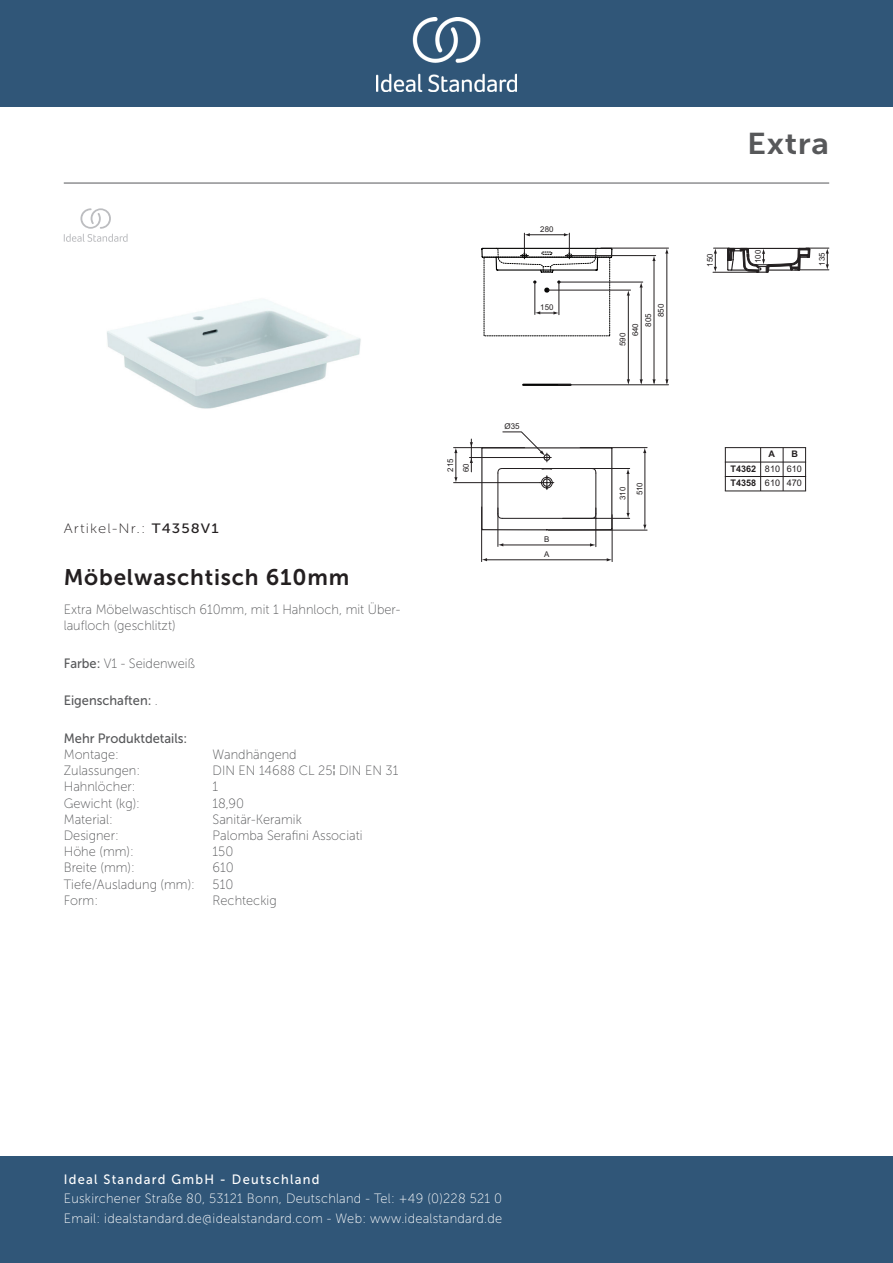
<style>
.page{position:relative;width:893px;height:1263px;background:#fff}
.page>*{position:absolute;margin:0;border:0;box-sizing:border-box;transform-origin:0 0}
._001_Produkttyp{font:30px "Museo Sans 700";letter-spacing:.02em;color:#57585a;scale:1.1 1}
.t1{font:22.5px "Museo Sans 700";letter-spacing:.035em;color:#231f20}
.t2{font:13.5px/19.5px "Museo Sans 100";letter-spacing:.02em;color:#fff;scale:.95 1}
.Marketing_Descriptio{font:13.5px/16.2px "Museo Sans 100";color:#57585a;scale:.95 1}
.Features{font:13.5px "Museo Sans 500";color:#57585a;scale:.95 1}
.Accreditations{font:13.5px "Museo Sans 100";color:#57585a;scale:.95 1}
.Designer{font:13.5px "Museo Sans 100";color:#57585a;scale:.95 1}
.t3{font:13.5px "Museo Sans 500";letter-spacing:.1em;color:#fff;scale:.95 1}
.Material{font:13.5px "Museo Sans 100";color:#57585a;scale:.95 1}
.Depth__mm{font:13.5px "Museo Sans 100";color:#57585a;scale:.95 1}
.t4{font:13.5px "Museo Sans 100";letter-spacing:.075em;color:#231f20;scale:1.1 1}
.Colour{font:13.5px "Museo Sans 100";color:#57585a;scale:.95 1}
.Mounting{font:13.5px "Museo Sans 100";color:#57585a;scale:.95 1}
.Net_Weight__kg{font:13.5px "Museo Sans 100";color:#57585a;scale:.95 1}
.Shape{font:13.5px "Museo Sans 100";color:#57585a;scale:.95 1}
.Width__mm{font:13.5px "Museo Sans 100";color:#57585a;scale:.95 1}
.Tap_Holes{font:13.5px "Museo Sans 100";color:#57585a;scale:.95 1}
.Height__mm{font:13.5px "Museo Sans 100";color:#57585a;scale:.95 1}
.t5{font:9px/14.4px "Arial";color:#231f20}
.t6{font:700 9px/14.4px "Arial";color:#231f20}
.t7{font:7.95px/15.5px "Arial";color:#231f20}
.s1{font-family:"Museo Sans 500"}
.s2{font-family:"Museo Sans 100"}
</style>
<div class="page">
<div style="left:0;top:1157px;width:893px;height:106px;background:#305678"></div>
<div style="left:0;top:0;width:893px;height:107px;background:#305678"></div>
<img style="left:376px;top:18px;width:141px;height:73px">
<hr style="left:64px;top:183px;width:765px;height:1px;background:#57585a">
<img style="left:107px;top:299px;width:254px;height:110px">
<hr style="left:498px;top:508px;width:1px;height:38px;background:#231f20">
<hr style="left:596px;top:508px;width:1px;height:39px;background:#231f20">
<hr style="left:454px;top:482px;width:86px;height:1px;background:#231f20">
<svg style="left:454px;top:448px;width:4px;height:35px"></svg>
<hr style="left:469px;top:457px;width:74px;height:1px;background:#231f20">
<hr style="left:471px;top:439px;width:1px;height:33px;background:#231f20">
<hr style="left:502px;top:545px;width:89px;height:1px;background:#231f20">
<svg style="left:590px;top:543px;width:6px;height:3px"></svg>
<svg style="left:498px;top:543px;width:5px;height:3px"></svg>
<hr style="left:601px;top:248px;width:67px;height:1px;background:#231f20">
<hr style="left:558px;top:384px;width:110px;height:1px;background:#231f20">
<hr style="left:486px;top:559px;width:122px;height:1px;background:#231f20">
<svg style="left:607px;top:558px;width:5px;height:3px"></svg>
<svg style="left:482px;top:558px;width:5px;height:3px"></svg>
<hr style="left:612px;top:515px;width:1px;height:47px;background:#231f20">
<hr style="left:713px;top:272px;width:45px;height:1px;background:#231f20">
<svg style="left:714px;top:247px;width:115px;height:26px"></svg>
<hr style="left:454px;top:447px;width:71px;height:1px;background:#231f20">
<hr style="left:481px;top:507px;width:1px;height:55px;background:#231f20">
<svg style="left:480px;top:233px;width:176px;height:298px"></svg>
<hr style="left:667px;top:252px;width:1px;height:131px;background:#231f20">
<svg style="left:665px;top:379px;width:3px;height:6px"></svg>
<svg style="left:665px;top:248px;width:3px;height:6px"></svg>
<hr style="left:725px;top:462px;width:81px;height:1px;background:#231f20">
<hr style="left:725px;top:476px;width:81px;height:1px;background:#231f20">
<hr style="left:725px;top:491px;width:81px;height:1px;background:#231f20">
<hr style="left:725px;top:447px;width:81px;height:1px;background:#231f20">
<hr style="left:760px;top:448px;width:1px;height:43px;background:#231f20">
<hr style="left:725px;top:448px;width:1px;height:43px;background:#231f20">
<hr style="left:783px;top:448px;width:1px;height:43px;background:#231f20">
<hr style="left:805px;top:448px;width:1px;height:43px;background:#231f20">
<svg style="left:64px;top:208px;width:64px;height:34px"></svg>
<p class="t4" style="left:64px;top:521px;width:142px">Artikel-Nr.: <span class="s1">T4358V1</span></p>
<p class="t1" style="left:64px;top:565px;width:287px">Möbelwaschtisch 610mm</p>
<p class="Marketing_Descriptio" style="left:64px;top:602px;width:356px">Extra Möbelwaschtisch 610mm, mit 1 Hahnloch, mit Über&shy;laufloch (geschlitzt)</p>
<p class="Colour" style="left:64px;top:656px;width:140px"><span class="s1">Farbe:</span> V1 - Seidenweiß</p>
<p class="Features" style="left:64px;top:693px;width:101px">Eigenschaften: <span class="s2">.</span></p>
<p class="Features" style="left:64px;top:731px;width:132px">Mehr Produktdetails:</p>
<p class="Mounting" style="left:64px;top:747px;width:60px">Montage:</p>
<p class="Mounting" style="left:213px;top:747px;width:90px">Wandhängend</p>
<p class="Accreditations" style="left:64px;top:763px;width:82px">Zulassungen:</p>
<p class="Accreditations" style="left:213px;top:763px;width:197px">DIN EN 14688 CL 25¦DIN EN 31</p>
<p class="Tap_Holes" style="left:64px;top:779px;width:77px">Hahnlöcher:</p>
<p class="Tap_Holes" style="left:213px;top:779px;width:7px">1</p>
<p class="Net_Weight__kg" style="left:64px;top:796px;width:82px">Gewicht (kg):</p>
<p class="Net_Weight__kg" style="left:213px;top:796px;width:35px">18,90</p>
<p class="Material" style="left:64px;top:812px;width:53px">Material:</p>
<p class="Material" style="left:213px;top:812px;width:95px">Sanitär-Keramik</p>
<p class="Designer" style="left:64px;top:828px;width:59px">Designer:</p>
<p class="Designer" style="left:213px;top:828px;width:159px">Palomba Serafini Associati</p>
<p class="Height__mm" style="left:64px;top:844px;width:75px">Höhe (mm):</p>
<p class="Height__mm" style="left:213px;top:844px;width:23px">150</p>
<p class="Width__mm" style="left:64px;top:860px;width:76px">Breite (mm):</p>
<p class="Width__mm" style="left:213px;top:860px;width:24px">610</p>
<p class="Depth__mm" style="left:64px;top:877px;width:140px">Tiefe/Ausladung (mm):</p>
<p class="Depth__mm" style="left:213px;top:877px;width:23px">510</p>
<p class="Shape" style="left:64px;top:893px;width:38px">Form:</p>
<p class="Shape" style="left:213px;top:893px;width:69px">Rechteckig</p>
<p class="t7" style="left:540px;top:222px;width:15px">280</p>
<p class="t7" style="left:540px;top:300px;width:15px">150</p>
<p class="t7" style="left:443px;top:472px;width:15px;rotate:-90deg">215<br>60</p>
<p class="t7" style="left:505px;top:419px;width:17px">Ø35</p>
<p class="t7" style="left:544px;top:532px;width:7px">B</p>
<p class="t7" style="left:544px;top:546px;width:7px">A</p>
<p class="t7" style="left:653px;top:317px;width:15px;rotate:-90deg">850</p>
<p class="t7" style="left:640px;top:327px;width:15px;rotate:-90deg">805</p>
<p class="t7" style="left:628px;top:336px;width:15px;rotate:-90deg">640</p>
<p class="t7" style="left:615px;top:346px;width:15px;rotate:-90deg">590</p>
<p class="t7" style="left:615px;top:500px;width:15px;rotate:-90deg">310</p>
<p class="t7" style="left:632px;top:495px;width:15px;rotate:-90deg">510</p>
<p class="_001_Produkttyp" style="left:747px;top:127px;width:76px">Extra</p>
<p class="t7" style="left:702px;top:267px;width:15px;rotate:-90deg">150</p>
<p class="t7" style="left:750px;top:263px;width:15px;rotate:-90deg">100</p>
<p class="t7" style="left:814px;top:266px;width:15px;rotate:-90deg">135</p>
<p class="t6" style="left:769px;top:447px;width:8px">A</p>
<p class="t6" style="left:791px;top:447px;width:8px">B</p>
<p class="t6" style="left:730px;top:461px;width:27px">T4362<br>T4358</p>
<p class="t5" style="left:787px;top:461px;width:17px">610<br>470</p>
<p class="t5" style="left:765px;top:461px;width:17px">810</p>
<p class="t5" style="left:765px;top:476px;width:17px">610</p>
<p class="t3" style="left:64px;top:1172px;width:271px">Ideal Standard GmbH - Deutschland</p>
<p class="t2" style="left:64px;top:1189px;width:463px">Euskirchener Straße 80, 53121 Bonn, Deutschland - Tel: +49 (0)228 521 0<br>Email: idealstandard.de@idealstandard.com - Web: www.idealstandard.de</p>
</div>
